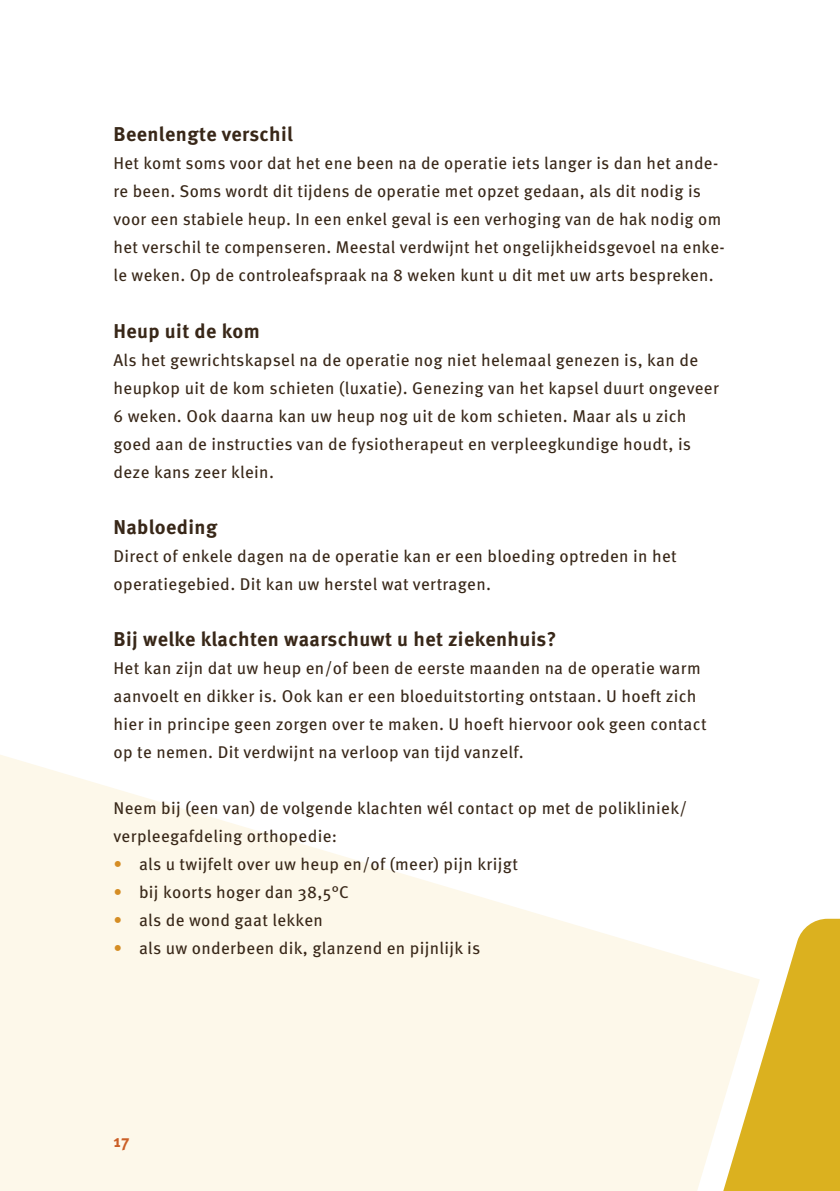
<style>
.page{position:relative;width:840px;height:1191px;background:#fff}
.page>*{position:absolute;margin:0;border:0;box-sizing:border-box;transform-origin:0 0}
.t1{font:700 20px "Meta Pro";letter-spacing:.02em;color:#382718}
.t2{font:17px/28px "Meta Pro";letter-spacing:.02em;color:#382718}
.t3{font:700 17px "Meta Pro";color:#cb5f27}
.s1{color:#d58d24}
</style>
<div class="page">
<svg style="left:0;top:755px;width:703px;height:436px;fill:#fdf8ea"></svg>
<svg style="left:703px;top:918px;width:136px;height:273px"></svg>
<p class="t1" style="left:113px;top:119px;width:181px">Beenlengte verschil</p>
<p class="t2" style="left:113px;top:148px;width:612px">Het komt soms voor dat het ene been na de operatie iets langer is dan het ande&shy;re been. Soms wordt dit tijdens de operatie met opzet gedaan, als dit nodig is voor een stabiele heup. In een enkel geval is een verhoging van de hak nodig om het verschil te compenseren. Meestal verdwijnt het ongelijkheidsgevoel na enke&shy;le weken. Op de controleafspraak na 8 weken kunt u dit met uw arts bespreken.</p>
<p class="t1" style="left:113px;top:315px;width:148px">Heup uit de kom</p>
<p class="t2" style="left:113px;top:344px;width:606px">Als het gewrichtskapsel na de operatie nog niet helemaal genezen is, kan de heupkop uit de kom schieten (luxatie). Genezing van het kapsel duurt ongeveer 6 weken. Ook daarna kan uw heup nog uit de kom schieten. Maar als u zich goed aan de instructies van de fysiotherapeut en verpleegkundige houdt, is deze kans zeer klein.</p>
<p class="t1" style="left:113px;top:511px;width:105px">Nabloeding</p>
<p class="t2" style="left:113px;top:540px;width:564px">Direct of enkele dagen na de operatie kan er een bloeding optreden in het operatiegebied. Dit kan uw herstel wat vertragen.</p>
<p class="t1" style="left:113px;top:623px;width:444px">Bij welke klachten waarschuwt u het ziekenhuis?</p>
<p class="t2" style="left:113px;top:652px;width:594px">Het kan zijn dat uw heup en/of been de eerste maanden na de operatie warm aanvoelt en dikker is. Ook kan er een bloeduitstorting ontstaan. U hoeft zich hier in principe geen zorgen over te maken. U hoeft hiervoor ook geen contact op te nemen. Dit verdwijnt na verloop van tijd vanzelf.</p>
<p class="t2" style="left:113px;top:792px;width:575px">Neem bij (een van) de volgende klachten wél contact op met de polikliniek/ verpleegafdeling orthopedie:</p>
<p class="t2" style="left:113px;top:848px;width:406px"><span class="s1">•</span> als u twijfelt over uw heup en/of (meer) pijn krijgt</p>
<p class="t2" style="left:113px;top:876px;width:237px"><span class="s1">•</span> bij koorts hoger dan 38,5°C</p>
<p class="t2" style="left:113px;top:904px;width:211px"><span class="s1">•</span> als de wond gaat lekken</p>
<p class="t2" style="left:113px;top:932px;width:368px"><span class="s1">•</span> als uw onderbeen dik, glanzend en pijnlijk is</p>
<p class="t3" style="left:113px;top:1127px;width:18px">17</p>
</div>
